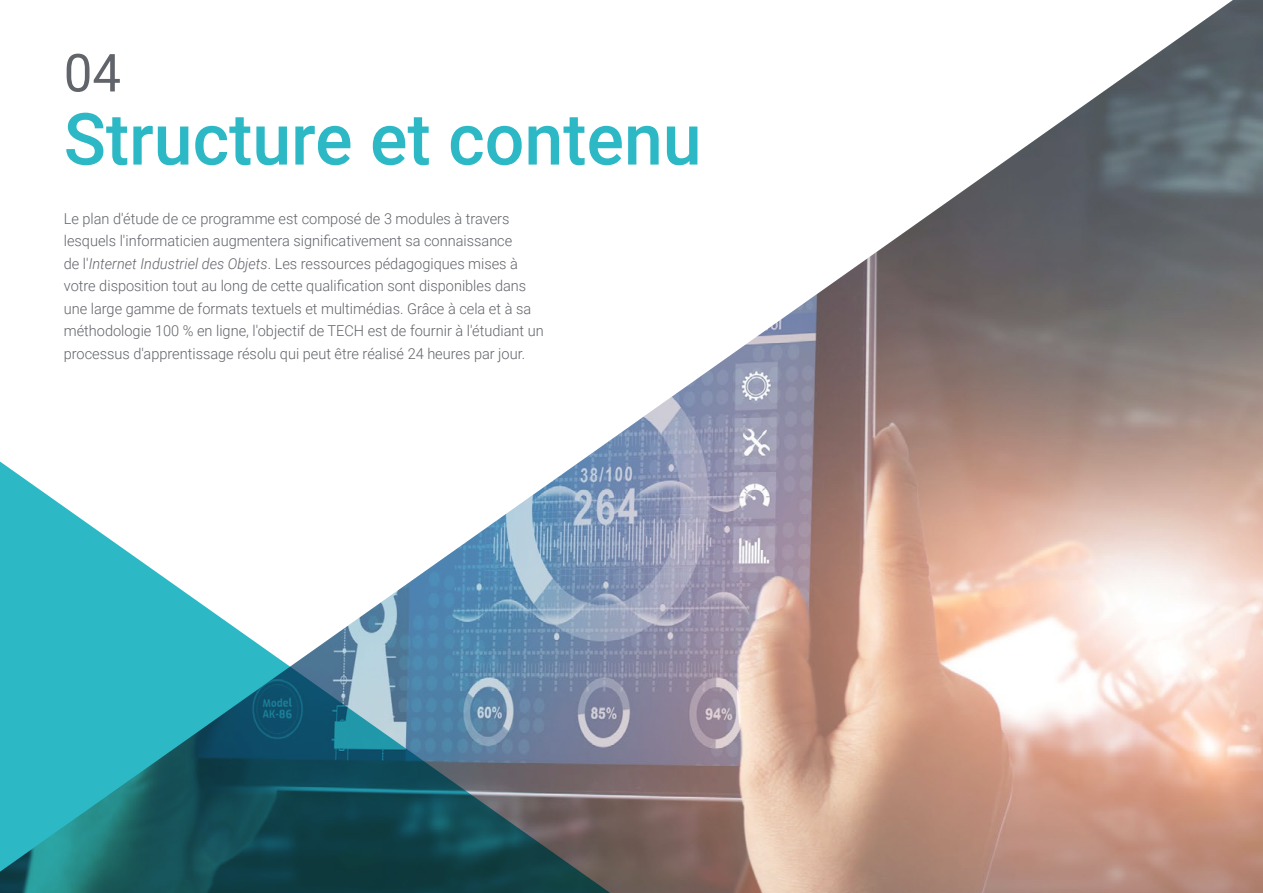
<style>
.page{position:relative;width:1263px;height:893px;background:#fff}
.page>*{position:absolute;margin:0;border:0;box-sizing:border-box;transform-origin:0 0}
.t1{font:500 72px "Roboto";color:#2db8c5}
.t2{font:52.5px "Roboto";color:#61646a}
.t3{font:300 15px/22.5px "Roboto";color:#61646a}
.s1{font-style:italic}
</style>
<div class="page">
<img style="left:602px;top:0;width:661px;height:893px">
<svg style="left:0;top:446px;width:640px;height:447px"></svg>
<h2 class="t2" style="left:64px;top:36px;width:59px">04</h2>
<h1 class="t1" style="left:64px;top:89px;width:639px">Structure et contenu</h1>
<p class="t3" style="left:64px;top:207px;width:481px">Le plan d'étude de ce programme est composé de 3 modules à travers lesquels l'informaticien augmentera significativement sa connaissance<br>de l'<span class="s1">Internet Industriel des Objets</span>. Les ressources pédagogiques mises à votre disposition tout au long de cette qualification sont disponibles dans une large gamme de formats textuels et multimédias. Grâce à cela et à sa méthodologie 100 % en ligne, l'objectif de TECH est de fournir à l'étudiant un processus d'apprentissage résolu qui peut être réalisé 24 heures par jour.</p>
</div>
